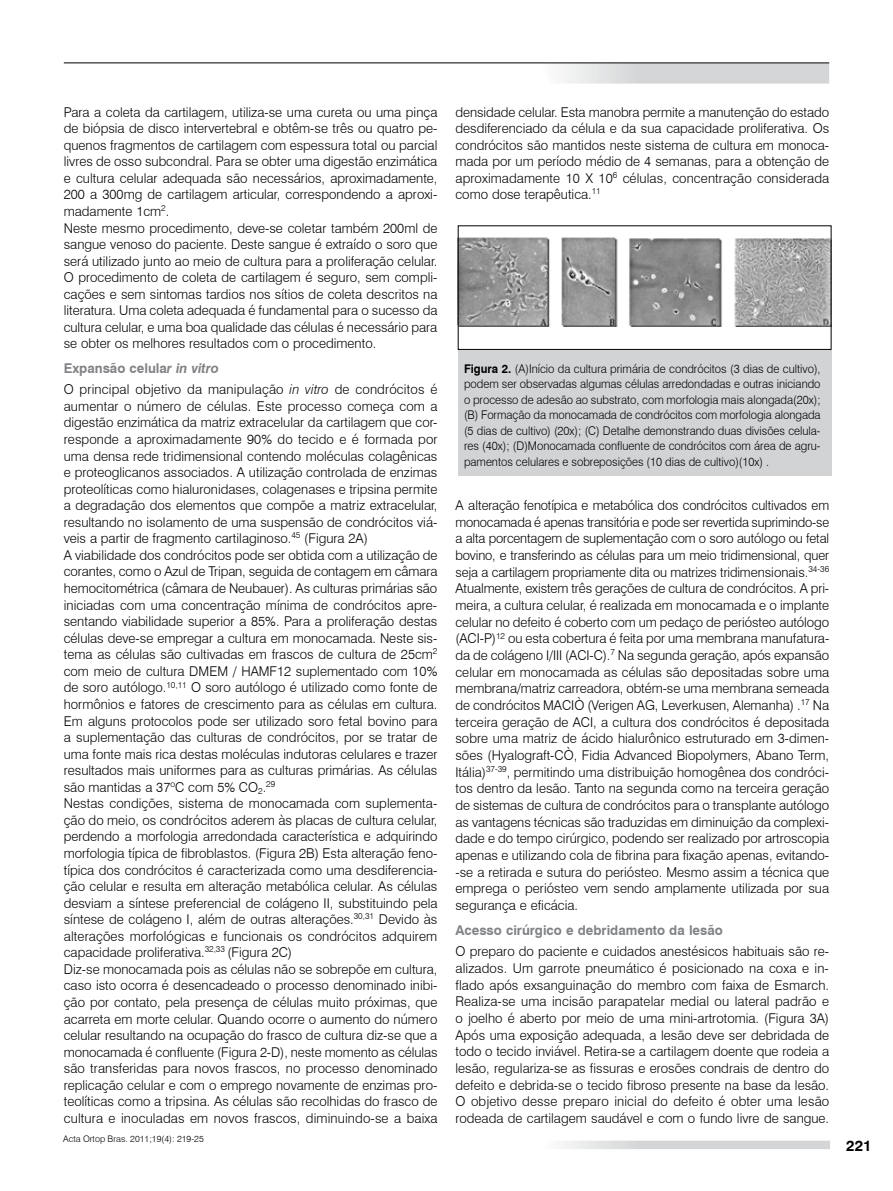
<style>
.page{position:relative;width:893px;height:1191px;background:#fff}
.page>*{position:absolute;margin:0;border:0;box-sizing:border-box;transform-origin:0 0}
.t1{font:700 15px "Swiss 721 BT";color:#000}
.t2{font:300 13.5px/16.5px "Swiss 721 BT";color:#000}
.t3{font:700 13.5px "Swiss 721 BT";color:#808285}
.t4{font:300 12px/15.5px "Swiss 721 BT";color:#000;text-align:justify;scale:.94 1}
.t5{font:300 9px "Swiss 721 BT";color:#000}
.s1{font-weight:700;color:#808285}
.s2{font-weight:700;font-style:italic;color:#808285}
.s3{font-style:italic}
.s4{font-weight:700}
</style>
<div class="page">
<svg style="left:563px;top:64px;width:266px;height:20px"></svg>
<svg style="left:563px;top:1140px;width:267px;height:9px"></svg>
<hr style="left:64px;top:63px;width:765px;height:1px;background:#000">
<img style="left:460px;top:237px;width:369px;height:89px">
<div style="left:458px;top:225px;width:373px;height:125px;border:1px solid #000"></div>
<div style="left:458px;top:350px;width:373px;height:125px;background:#d1d3d4"></div>
<p class="t2" style="left:64px;top:103px;width:375px">Para a coleta da cartilagem, utiliza-se uma cureta ou uma pinça de biópsia de disco intervertebral e obtêm-se três ou quatro pe&shy;quenos fragmentos de cartilagem com espessura total ou parcial livres de osso subcondral. Para se obter uma digestão enzimática e cultura celular adequada são necessários, aproximadamente, 200 a 300mg de cartilagem articular, correspondendo a aproxi&shy;madamente 1cm<sup>2</sup>.<br>Neste mesmo procedimento, deve-se coletar também 200ml de sangue venoso do paciente. Deste sangue é extraído o soro que será utilizado junto ao meio de cultura para a proliferação celular.<br>O procedimento de coleta de cartilagem é seguro, sem compli&shy;cações e sem sintomas tardios nos sítios de coleta descritos na literatura. Uma coleta adequada é fundamental para o sucesso da cultura celular, e uma boa qualidade das células é necessário para se obter os melhores resultados com o procedimento.</p>
<p class="t2" style="left:64px;top:358px;width:375px;line-height:20.9px"><span class="s1">Expansão celula</span><span class="s2">r in vitro<br></span>O principal objetivo da manipulação <span class="s3">in vitro</span> de condrócitos é</p>
<p class="t2" style="left:64px;top:398px;width:375px">aumentar o número de células. Este processo começa com a digestão enzimática da matriz extracelular da cartilagem que cor&shy;responde a aproximadamente 90% do tecido e é formada por uma densa rede tridimensional contendo moléculas colagênicas e proteoglicanos associados. A utilização controlada de enzimas proteolíticas como hialuronidases, colagenases e tripsina permite a degradação dos elementos que compõe a matriz extracelular, resultando no isolamento de uma suspensão de condrócitos viá&shy;veis a partir de fragmento cartilaginoso.<sup>45</sup> (Figura 2A)<br>A viabilidade dos condrócitos pode ser obtida com a utilização de corantes, como o Azul de Tripan, seguida de contagem em câmara hemocitométrica (câmara de Neubauer). As culturas primárias são iniciadas com uma concentração mínima de condrócitos apre&shy;sentando viabilidade superior a 85%. Para a proliferação destas células deve-se empregar a cultura em monocamada. Neste sis&shy;tema as células são cultivadas em frascos de cultura de 25cm<sup>2 </sup>com meio de cultura DMEM / HAMF12 suplementado com 10% de soro autólogo.<sup>10,11</sup> O soro autólogo é utilizado como fonte de hormônios e fatores de crescimento para as células em cultura.<br>Em alguns protocolos pode ser utilizado soro fetal bovino para a suplementação das culturas de condrócitos, por se tratar de uma fonte mais rica destas moléculas indutoras celulares e trazer resultados mais uniformes para as culturas primárias. As células são mantidas a 37<sup>o</sup>C com 5% CO<sub>2</sub>.<sup>29<br></sup>Nestas condições, sistema de monocamada com suplementa&shy;ção do meio, os condrócitos aderem às placas de cultura celular, perdendo a morfologia arredondada característica e adquirindo morfologia típica de fibroblastos. (Figura 2B) Esta alteração feno&shy;típica dos condrócitos é caracterizada como uma desdiferencia&shy;ção celular e resulta em alteração metabólica celular. As células desviam a síntese preferencial de colágeno II, substituindo pela síntese de colágeno I, além de outras alterações.<sup>30,31</sup> Devido às alterações morfológicas e funcionais os condrócitos adquirem capacidade proliferativa.<sup>32,33</sup> (Figura 2C)<br>Diz-se monocamada pois as células não se sobrepõe em cultura, caso isto ocorra é desencadeado o processo denominado inibi&shy;ção por contato, pela presença de células muito próximas, que acarreta em morte celular. Quando ocorre o aumento do número celular resultando na ocupação do frasco de cultura diz-se que a monocamada é confluente (Figura 2-D), neste momento as células são transferidas para novos frascos, no processo denominado replicação celular e com o emprego novamente de enzimas pro&shy;teolíticas como a tripsina. As células são recolhidas do frasco de cultura e inoculadas em novos frascos, diminuindo-se a baixa</p>
<p class="t5" style="left:63px;top:1133px;width:142px">Acta Ortop Bras. 2011;19(4): 219-25</p>
<p class="t2" style="left:455px;top:103px;width:375px;text-align:justify">densidade celular. Esta manobra permite a manutenção do estado desdiferenciado da célula e da sua capacidade proliferativa. Os condrócitos são mantidos neste sistema de cultura em monoca&shy;mada por um período médio de 4 semanas, para a obtenção de aproximadamente 10 X 10<sup>6</sup> células, concentração considerada como dose terapêutica.<sup>11</sup></p>
<p class="t4" style="left:464px;top:361px;width:381px"><span class="s4">Figura 2.</span> (A)Início da cultura primária de condrócitos (3 dias de cultivo), podem ser observadas algumas células arredondadas e outras iniciando o processo de adesão ao substrato, com morfologia mais alongada(20x); (B) Formação da monocamada de condrócitos com morfologia alongada (5 dias de cultivo) (20x); (C) Detalhe demonstrando duas divisões celula&shy;res (40x); (D)Monocamada confluente de condrócitos com área de agru&shy;pamentos celulares e sobreposições (10 dias de cultivo)(10x) .</p>
<p class="t2" style="left:455px;top:497px;width:375px;text-align:justify">A alteração fenotípica e metabólica dos condrócitos cultivados em monocamada é apenas transitória e pode ser revertida suprimindo-se a alta porcentagem de suplementação com o soro autólogo ou fetal bovino, e transferindo as células para um meio tridimensional, quer seja a cartilagem propriamente dita ou matrizes tridimensionais.<sup>34-36<br></sup>Atualmente, existem três gerações de cultura de condrócitos. A pri&shy;meira, a cultura celular, é realizada em monocamada e o implante celular no defeito é coberto com um pedaço de periósteo autólogo (ACI-P)<sup>12</sup> ou esta cobertura é feita por uma membrana manufatura&shy;da de colágeno I/III (ACI-C).<sup>7</sup> Na segunda geração, após expansão celular em monocamada as células são depositadas sobre uma membrana/matriz carreadora, obtém-se uma membrana semeada de condrócitos MACIÒ (Verigen AG, Leverkusen, Alemanha) .<sup>17</sup> Na terceira geração de ACI, a cultura dos condrócitos é depositada sobre uma matriz de ácido hialurônico estruturado em 3-dimen&shy;sões (Hyalograft-CÒ, Fidia Advanced Biopolymers, Abano Term, Itália)<sup>37-39</sup>, permitindo uma distribuição homogênea dos condróci&shy;tos dentro da lesão. Tanto na segunda como na terceira geração de sistemas de cultura de condrócitos para o transplante autólogo as vantagens técnicas são traduzidas em diminuição da complexi&shy;dade e do tempo cirúrgico, podendo ser realizado por artroscopia apenas e utilizando cola de fibrina para fixação apenas, evitando--se a retirada e sutura do periósteo. Mesmo assim a técnica que emprega o periósteo vem sendo amplamente utilizada por sua segurança e eficácia.</p>
<p class="t3" style="left:455px;top:922px;width:269px">Acesso cirúrgico e debridamento da lesão</p>
<p class="t2" style="left:455px;top:943px;width:375px;text-align:justify">O preparo do paciente e cuidados anestésicos habituais são re&shy;alizados. Um garrote pneumático é posicionado na coxa e in&shy;flado após exsanguinação do membro com faixa de Esmarch.<br>Realiza-se uma incisão parapatelar medial ou lateral padrão e o joelho é aberto por meio de uma mini-artrotomia. (Figura 3A)<br>Após uma exposição adequada, a lesão deve ser debridada de todo o tecido inviável. Retira-se a cartilagem doente que rodeia a lesão, regulariza-se as fissuras e erosões condrais de dentro do defeito e debrida-se o tecido fibroso presente na base da lesão.<br>O objetivo desse preparo inicial do defeito é obter uma lesão rodeada de cartilagem saudável e com o fundo livre de sangue.</p>
<p class="t1" style="left:846px;top:1136px;width:27px">221</p>
</div>
